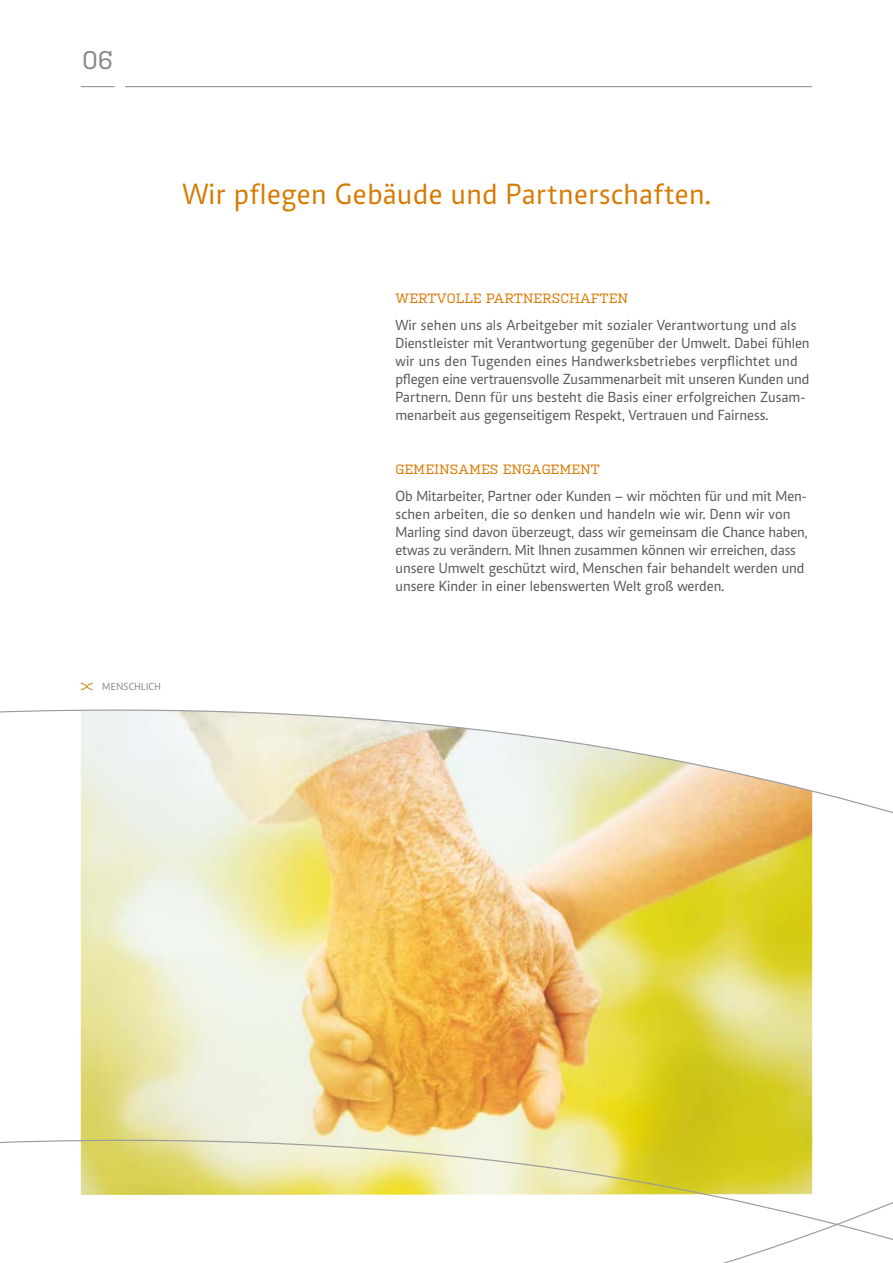
<style>
.page{position:relative;width:893px;height:1263px;background:#fff}
.page>*{position:absolute;margin:0;border:0;box-sizing:border-box;transform-origin:0 0}
.t1{font:30px "Caput";letter-spacing:.02em;color:#d87900}
.t2{font:25.5px "Kulturista";color:#878786}
.t3{font:15px/18px "Caput";color:#565656}
.t4{font:13.5px "Kulturista";letter-spacing:.01em;color:#d87900}
.t5{font:10.5px "Caput";letter-spacing:.02em;color:#878786}
</style>
<div class="page">
<svg style="left:0;top:709px;width:893px;height:141px"></svg>
<img style="left:80px;top:850px;width:733px;height:289px">
<svg style="left:0;top:1139px;width:893px;height:124px"></svg>
<hr style="left:81px;top:86px;width:34px;height:1px;background:#878786">
<hr style="left:125px;top:86px;width:687px;height:1px;background:#878786">
<svg style="left:81px;top:683px;width:11px;height:7px"></svg>
<h2 class="t2" style="left:82px;top:42px;width:33px">06</h2>
<h1 class="t1" style="left:182px;top:177px;width:530px">Wir pflegen Gebäude und Partnerschaften.</h1>
<p class="t4" style="left:395px;top:289px;width:109px">WERTVOLLE PARTNERSCHAFTEN</p>
<p class="t3" style="left:395px;top:316px;width:416px">Wir sehen uns als Arbeitgeber mit sozialer Verantwortung und als Dienstleister mit Verantwortung gegenüber der Umwelt. Dabei fühlen wir uns den Tugenden eines Handwerksbetriebes verpflichtet und pflegen eine vertrauensvolle Zusammenarbeit mit unseren Kunden und Partnern. Denn für uns besteht die Basis einer erfolgreichen Zusam&shy;menarbeit aus gegenseitigem Respekt, Vertrauen und Fairness.</p>
<p class="t4" style="left:395px;top:460px;width:206px">GEMEINSAMES ENGAGEMENT</p>
<p class="t3" style="left:395px;top:487px;width:414px">Ob Mitarbeiter, Partner oder Kunden – wir möchten für und mit Men&shy;schen arbeiten, die so denken und handeln wie wir. Denn wir von Marling sind davon überzeugt, dass wir gemeinsam die Chance haben, etwas zu verändern. Mit Ihnen zusammen können wir erreichen, dass unsere Umwelt geschützt wird, Menschen fair behandelt werden und unsere Kinder in einer lebenswerten Welt groß werden.</p>
<p class="t5" style="left:102px;top:681px;width:60px">MENSCHLICH</p>
</div>
